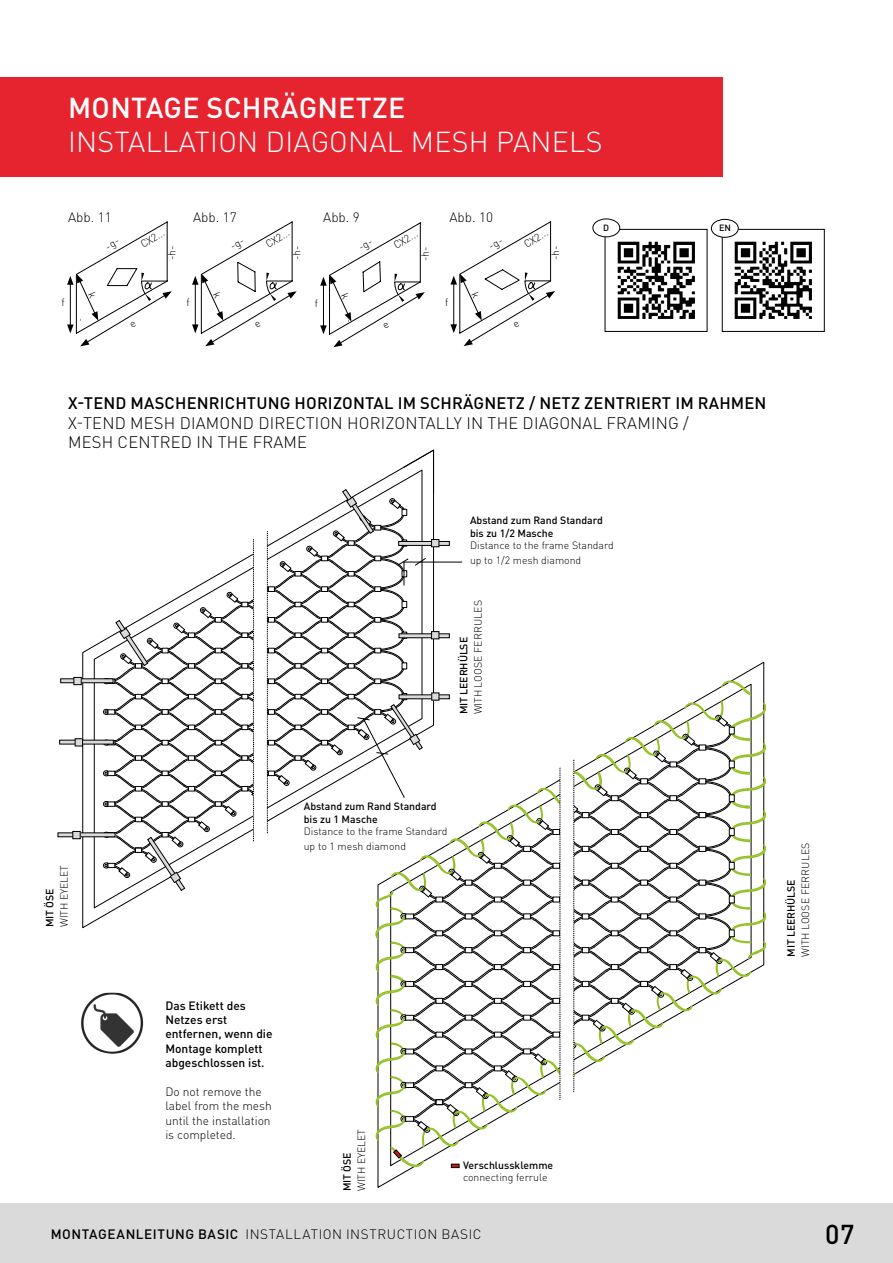
<style>
.page{position:relative;width:893px;height:1263px;background:#fff}
.page>*{position:absolute;margin:0;border:0;box-sizing:border-box;transform-origin:0 0}
.t1{font:300 28.5px "DIN Pro";letter-spacing:.01em;color:#fff}
.t2{font:500 28.5px "DIN Pro";letter-spacing:.01em;color:#fff}
.t3{font:500 27px "DIN Pro";color:#000}
.t4{font:300 16.5px/19.8px "DIN Pro";letter-spacing:.01em;color:#000}
.t5{font:500 16.5px "DIN Pro";letter-spacing:.01em;color:#000}
.t6{font:300 13.5px "DIN Pro";letter-spacing:.035em;color:#000}
.t7{font:500 12px/14.4px "DIN Pro";color:#000}
.t8{font:300 12px/14.4px "DIN Pro";color:#000}
.t9{font:300 10.5px/14.4px "DIN Pro";color:#000}
.t10{font:500 10.5px/12.6px "DIN Pro";color:#000}
.t11{font:500 9px "DIN Pro";color:#000}
.s1{font-weight:500}
</style>
<div class="page">
<div style="left:0;top:1203px;width:893px;height:60px;background:#dadada"></div>
<div style="left:0;top:78px;width:723px;height:99px;background:#e6242f"></div>
<img style="left:607px;top:231px;width:88px;height:88px">
<div style="left:605px;top:229px;width:102px;height:103px;border:1px solid #000"></div>
<img style="left:729px;top:231px;width:83px;height:88px">
<div style="left:722px;top:229px;width:102px;height:103px;border:1px solid #000"></div>
<div style="left:61px;top:679px;width:52px;height:4px;border:1px solid #000"></div>
<div style="left:74px;top:677px;width:7px;height:8px;background:#dadada"></div>
<div style="left:74px;top:677px;width:7px;height:8px;border:1px solid #000"></div>
<div style="left:75px;top:739px;width:8px;height:7px;background:#dadada"></div>
<div style="left:75px;top:739px;width:8px;height:7px;border:1px solid #000"></div>
<div style="left:73px;top:831px;width:7px;height:8px;background:#dadada"></div>
<div style="left:73px;top:831px;width:7px;height:8px;border:1px solid #000"></div>
<div style="left:593px;top:219px;width:27px;height:18px;background:#fff;border-radius:50%"></div>
<div style="left:592px;top:219px;width:28px;height:18px;border:1px solid #000;border-radius:50%"></div>
<div style="left:711px;top:219px;width:27px;height:18px;background:#fff;border-radius:50%"></div>
<div style="left:711px;top:219px;width:28px;height:19px;border:1px solid #000;border-radius:50%"></div>
<img style="left:81px;top:993px;width:22px;height:60px">
<svg style="left:103px;top:450px;width:663px;height:738px"></svg>
<svg style="left:67px;top:222px;width:105px;height:124px"></svg>
<svg style="left:320px;top:223px;width:105px;height:124px"></svg>
<svg style="left:192px;top:222px;width:105px;height:124px"></svg>
<svg style="left:450px;top:221px;width:105px;height:125px"></svg>
<h1 class="t2" style="left:68px;top:84px;width:339px">MONTAGE SCHRÄGNETZE</h1>
<h1 class="t1" style="left:68px;top:120px;width:536px">INSTALLATION DIAGONAL MESH PANELS</h1>
<p class="t6" style="left:68px;top:206px;width:45px">Abb. 11</p>
<p class="t6" style="left:193px;top:206px;width:45px">Abb. 17</p>
<p class="t6" style="left:323px;top:206px;width:38px">Abb. 9</p>
<p class="t6" style="left:449px;top:206px;width:45px">Abb. 10</p>
<p class="t9" style="left:62px;top:294px;width:5px">f</p>
<p class="t9" style="left:137px;top:238px;width:27px;rotate:-31deg">CX2...</p>
<p class="t9" style="left:164px;top:260px;width:16px;rotate:-90deg">-h-</p>
<p class="t9" style="left:187px;top:294px;width:5px">f</p>
<p class="t9" style="left:262px;top:238px;width:27px;rotate:-31deg">CX2...</p>
<p class="t9" style="left:289px;top:260px;width:16px;rotate:-90deg">-h-</p>
<p class="t9" style="left:315px;top:295px;width:5px">f</p>
<p class="t9" style="left:390px;top:239px;width:27px;rotate:-31deg">CX2...</p>
<p class="t9" style="left:417px;top:261px;width:16px;rotate:-90deg">-h-</p>
<p class="t9" style="left:445px;top:294px;width:5px">f</p>
<p class="t9" style="left:521px;top:238px;width:27px;rotate:-31deg">CX2...</p>
<p class="t9" style="left:547px;top:260px;width:16px;rotate:-90deg">-h-</p>
<p class="t11" style="left:603px;top:220px;width:7px">D</p>
<p class="t11" style="left:719px;top:221px;width:14px">EN</p>
<h3 class="t5" style="left:68px;top:389px;width:700px">X-TEND MASCHENRICHTUNG HORIZONTAL IM SCHRÄGNETZ / NETZ ZENTRIERT IM RAHMEN</h3>
<h3 class="t4" style="left:68px;top:411px;width:622px">X-TEND MESH DIAMOND DIRECTION HORIZONTALLY IN THE DIAGONAL FRAMING /<br>MESH CENTRED IN THE FRAME</h3>
<p class="t10" style="left:470px;top:513px;width:134px">Abstand zum Rand Standard bis zu 1/2 Masche</p>
<p class="t9" style="left:470px;top:537px;width:145px">Distance to the frame Standard up to 1/2 mesh diamond</p>
<p class="t9" style="left:470px;top:714px;width:116px;rotate:-90deg">WITH LOOSE FERRULES</p>
<p class="t10" style="left:456px;top:714px;width:79px;rotate:-90deg">MIT LEERHÜLSE</p>
<p class="t9" style="left:56px;top:927px;width:63px;rotate:-90deg">WITH EYELET</p>
<p class="t10" style="left:42px;top:927px;width:40px;rotate:-90deg">MIT ÖSE</p>
<p class="t10" style="left:304px;top:799px;width:134px">Abstand zum Rand Standard bis zu 1 Masche</p>
<p class="t9" style="left:304px;top:823px;width:145px">Distance to the frame Standard up to 1 mesh diamond</p>
<p class="t7" style="left:165px;top:997px;width:109px">Das Etikett des<br>Netzes erst entfernen, wenn die<br>Montage komplett abgeschlossen ist.</p>
<p class="t8" style="left:165px;top:1083px;width:108px">Do not remove the label from the mesh until the installation is completed.</p>
<p class="t9" style="left:353px;top:1191px;width:63px;rotate:-90deg">WITH EYELET</p>
<p class="t10" style="left:339px;top:1191px;width:40px;rotate:-90deg">MIT ÖSE</p>
<p class="t10" style="left:463px;top:1157px;width:92px">Verschlussklemme</p>
<p class="t9" style="left:463px;top:1169px;width:86px">connecting ferrule</p>
<p class="t6" style="left:51px;top:1224px;width:432px"><span class="s1">MONTAGEANLEITUNG BASIC</span> INSTALLATION INSTRUCTION BASIC</p>
<p class="t9" style="left:797px;top:957px;width:116px;rotate:-90deg">WITH LOOSE FERRULES</p>
<p class="t10" style="left:783px;top:957px;width:79px;rotate:-90deg">MIT LEERHÜLSE</p>
<h2 class="t3" style="left:825px;top:1212px;width:31px">07</h2>
</div>
